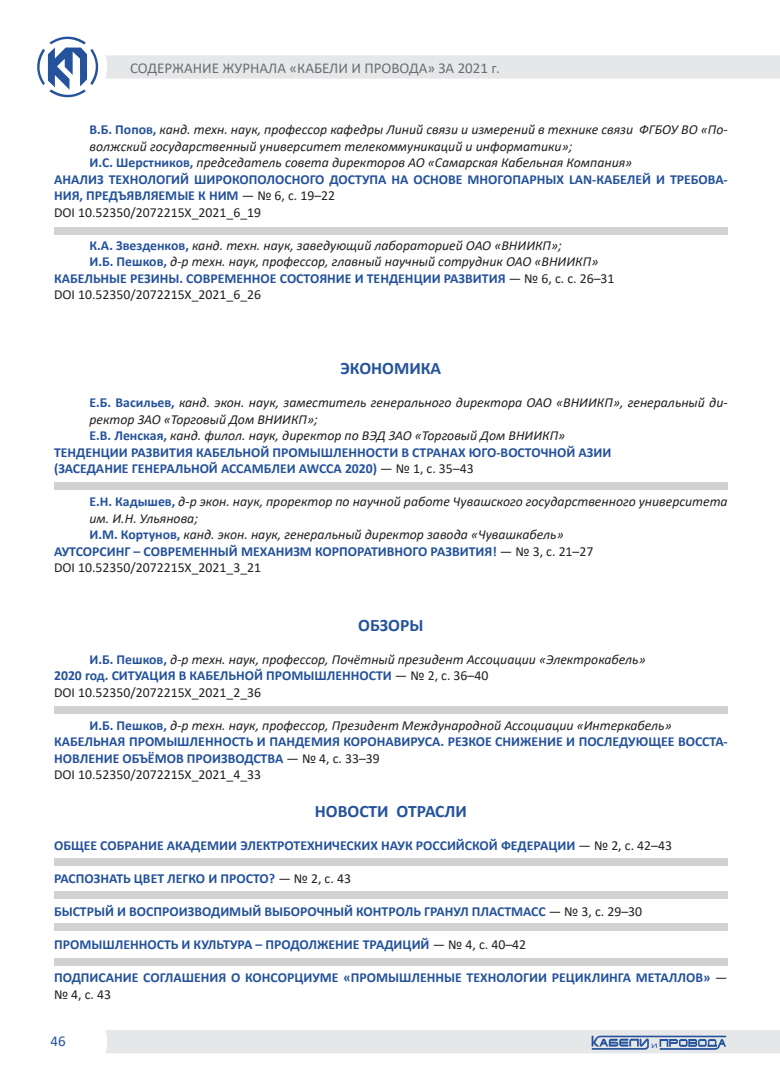
<style>
.page{position:relative;width:780px;height:1088px;background:#fff}
.page>*{position:absolute;margin:0;border:0;box-sizing:border-box;transform-origin:0 0}
.t1{font:700 17.5px "Calibri";color:#24529b}
.t2{font:15px "Calibri";color:#6c6d70}
.t3{font:15px "Calibri";color:#24529b}
.t4{font:700 13.75px/16.5px "Calibri";color:#24529b}
.t5{font:italic 13.75px/16.5px "Calibri";color:#231f20}
.t6{font:13.75px "Calibri";color:#231f20}
.s1{font-weight:700;font-style:normal;color:#24529b}
.s2{font-weight:400;color:#231f20}
.s3{font-style:normal}
.s4{font-weight:400;font-style:italic;color:#231f20}
</style>
<div class="page">
<svg style="left:37px;top:36px;width:743px;height:62px"></svg>
<svg style="left:105px;top:1030px;width:675px;height:23px"></svg>
<div style="left:54px;top:227px;width:673px;height:8px;background:#d1d2d4"></div>
<div style="left:54px;top:482px;width:673px;height:8px;background:#d1d2d4"></div>
<div style="left:54px;top:706px;width:673px;height:8px;background:#d1d2d4"></div>
<div style="left:54px;top:857px;width:673px;height:8px;background:#d1d2d4"></div>
<div style="left:54px;top:891px;width:673px;height:8px;background:#d1d2d4"></div>
<div style="left:54px;top:923px;width:673px;height:8px;background:#d1d2d4"></div>
<div style="left:54px;top:958px;width:673px;height:8px;background:#d1d2d4"></div>
<p class="t2" style="left:130px;top:57px;width:371px">СОДЕРЖАНИЕ ЖУРНАЛА «КАБЕЛИ И ПРОВОДА» ЗА 2021 г.</p>
<p class="t5" style="left:89px;top:121px;width:639px"><span class="s1">В.Б. Попов,</span> канд. техн. наук, профессор кафедры Линий связи и измерений в технике связи ФГБОУ ВО «По-</p>
<p class="t5" style="left:89px;top:137px;width:484px">волжский государственный университет телекоммуникаций и информатики»;</p>
<p class="t5" style="left:89px;top:154px;width:544px"><span class="s1">И.С. Шерстников,</span> председатель совета директоров АО «Самарская Кабельная Компания»</p>
<p class="t4" style="left:54px;top:171px;width:675px">АНАЛИЗ ТЕХНОЛОГИЙ ШИРОКОПОЛОСНОГО ДОСТУПА НА ОСНОВЕ МНОГОПАРНЫХ LAN-КАБЕЛЕЙ И ТРЕБОВА-</p>
<p class="t4" style="left:54px;top:187px;width:282px">НИЯ, ПРЕДЪЯВЛЯЕМЫЕ К НИМ <span class="s2">— № 6, с. 19–22</span></p>
<p class="t6" style="left:54px;top:203px;width:208px">DOI 10.52350/2072215Х_2021_6_19</p>
<p class="t5" style="left:89px;top:236px;width:474px"><span class="s1">К.А. Звезденков,</span> канд. техн. наук, заведующий лабораторией ОАО «ВНИИКП»;</p>
<p class="t5" style="left:89px;top:253px;width:510px"><span class="s1">И.Б. Пешков,</span> д-р техн. наук, профессор, главный научный сотрудник ОАО «ВНИИКП»</p>
<p class="t4" style="left:54px;top:270px;width:562px">КАБЕЛЬНЫЕ РЕЗИНЫ. СОВРЕМЕННОЕ СОСТОЯНИЕ И ТЕНДЕНЦИИ РАЗВИТИЯ <span class="s2">— № 6, с. с. 26–31</span></p>
<p class="t6" style="left:54px;top:285px;width:208px">DOI 10.52350/2072215Х_2021_6_26</p>
<p class="t1" style="left:340px;top:356px;width:102px">ЭКОНОМИКА</p>
<p class="t5" style="left:89px;top:394px;width:639px"><span class="s1">Е.Б. Васильев,</span> канд. экон. наук, заместитель генерального директора ОАО «ВНИИКП», генеральный ди-</p>
<p class="t5" style="left:89px;top:410px;width:230px">ректор ЗАО «Торговый Дом ВНИИКП»;</p>
<p class="t5" style="left:89px;top:427px;width:477px"><span class="s1">Е.В. Ленская,</span> канд. филол. наук, директор по ВЭД ЗАО «Торговый Дом ВНИИКП»</p>
<p class="t4" style="left:54px;top:444px;width:559px">ТЕНДЕНЦИИ РАЗВИТИЯ КАБЕЛЬНОЙ ПРОМЫШЛЕННОСТИ В СТРАНАХ ЮГО-ВОСТОЧНОЙ АЗИИ</p>
<p class="t4" style="left:54px;top:460px;width:421px">(ЗАСЕДАНИЕ ГЕНЕРАЛЬНОЙ АССАМБЛЕИ AWCCA 2020) <span class="s2">— № 1, с. 35–43</span></p>
<p class="t5" style="left:89px;top:493px;width:639px"><span class="s1">Е.Н. Кадышев,</span> д-р экон. наук, проректор по научной работе Чувашского государственного университета</p>
<p class="t5" style="left:89px;top:509px;width:110px">им. И.Н. Ульянова;</p>
<p class="t5" style="left:89px;top:526px;width:475px"><span class="s1">И.М. Кортунов,</span> канд. экон. наук, генеральный директор завода «Чувашкабель»</p>
<p class="t4" style="left:54px;top:543px;width:541px">АУТСОРСИНГ – СОВРЕМЕННЫЙ МЕХАНИЗМ КОРПОРАТИВНОГО РАЗВИТИЯ! <span class="s2">— № 3, с. 21–27</span></p>
<p class="t6" style="left:54px;top:558px;width:208px">DOI 10.52350/2072215Х_2021_3_21</p>
<p class="t1" style="left:358px;top:613px;width:67px">ОБЗОРЫ</p>
<p class="t5" style="left:54px;top:650px;width:593px;text-indent:35px"><span class="s1">И.Б. Пешков,</span> д-р техн. наук, профессор, Почётный президент Ассоциации «Электрокабель»<br><span class="s1">2020 год. СИТУАЦИЯ В КАБЕЛЬНОЙ ПРОМЫШЛЕННОСТИ</span> <span class="s3">— № 2, с. 36–40<br>DOI 10.52350/2072215Х_2021_2_36</span></p>
<p class="t4" style="left:54px;top:717px;width:675px;text-indent:35px">И.Б. Пешков, <span class="s4">д-р техн. наук, профессор, Президент Международной Ассоциации «Интеркабель» </span>КАБЕЛЬНАЯ ПРОМЫШЛЕННОСТЬ И ПАНДЕМИЯ КОРОНАВИРУСА. РЕЗКОЕ СНИЖЕНИЕ И ПОСЛЕДУЮЩЕЕ ВОССТА-НОВЛЕНИЕ ОБЪЁМОВ ПРОИЗВОДСТВА <span class="s2">— № 4, с. 33–39<br>DOI 10.52350/2072215Х_2021_4_33</span></p>
<p class="t1" style="left:315px;top:799px;width:154px">НОВОСТИ ОТРАСЛИ</p>
<p class="t4" style="left:54px;top:837px;width:619px">ОБЩЕЕ СОБРАНИЕ АКАДЕМИИ ЭЛЕКТРОТЕХНИЧЕСКИХ НАУК РОССИЙСКОЙ ФЕДЕРАЦИИ <span class="s2">— № 2, с. 42–43</span></p>
<p class="t4" style="left:54px;top:870px;width:298px">РАСПОЗНАТЬ ЦВЕТ ЛЕГКО И ПРОСТО? <span class="s2">— № 2, с. 43</span></p>
<p class="t4" style="left:54px;top:903px;width:589px">БЫСТРЫЙ И ВОСПРОИЗВОДИМЫЙ ВЫБОРОЧНЫЙ КОНТРОЛЬ ГРАНУЛ ПЛАСТМАСС <span class="s2">— № 3, с. 29–30</span></p>
<p class="t4" style="left:54px;top:936px;width:473px">ПРОМЫШЛЕННОСТЬ И КУЛЬТУРА – ПРОДОЛЖЕНИЕ ТРАДИЦИЙ <span class="s2">— № 4, с. 40–42</span></p>
<p class="t4" style="left:54px;top:969px;width:675px">ПОДПИСАНИЕ СОГЛАШЕНИЯ О КОНСОРЦИУМЕ «ПРОМЫШЛЕННЫЕ ТЕХНОЛОГИИ РЕЦИКЛИНГА МЕТАЛЛОВ» <span class="s2">— № 4, с. 43</span></p>
<p class="t3" style="left:50px;top:1031px;width:17px">46</p>
</div>
